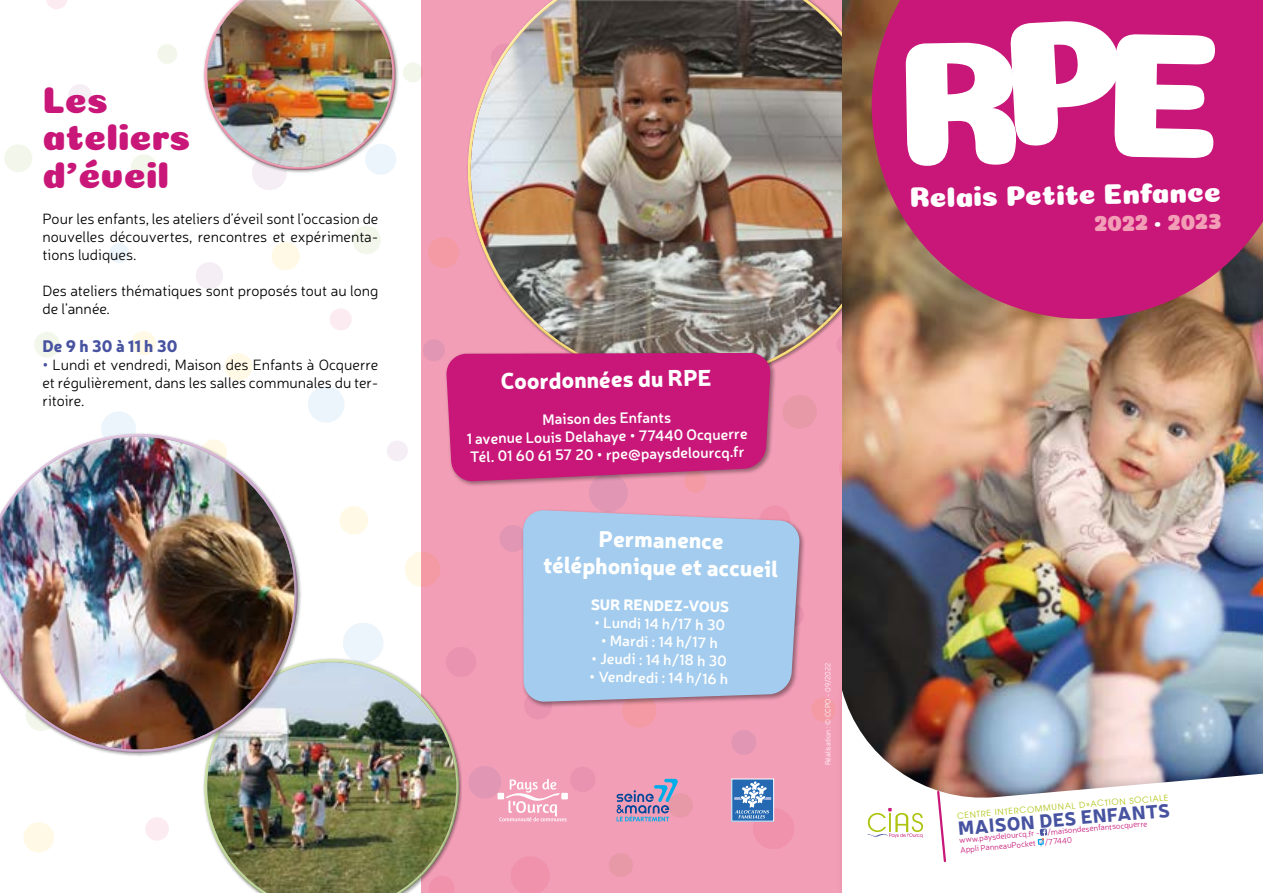
<style>
.page{position:relative;width:1263px;height:893px;background:#fff}
.page>*{position:absolute;margin:0;border:0;box-sizing:border-box;transform-origin:0 0}
.t1{font:37.5px/37.5px "Coiny";color:#c81778}
.t2{font:28.5px "Coiny";color:#fff}
.t3{font:900 22.5px/27px "Neris";color:#fff;text-align:center}
.t4{font:22.5px "Coiny";color:#f39eb7}
.t5{font:900 18.75px "Neris";color:#4753a0}
.t6{font:900 16.5px "Neris";letter-spacing:.1em;color:#4753a0}
.t7{font:300 15px/18px "Neris";color:#000;text-align:justify}
.t8{font:600 15px/18px "Neris";color:#fff;text-align:center}
.t9{font:900 15px "Neris";color:#fff}
.t10{font:300 8.25px/9.9px "Neris";color:#c81778}
.t11{font:8.25px "Avant Garde";color:#afc410}
.t12{font:300 7.5px "Neris";color:#fff}
.s1{font-weight:600;color:#4753a0}
.s2{color:#fff}
</style>
<div class="page">
<svg style="left:46px;top:0;width:21px;height:9px"></svg>
<svg style="left:330px;top:308px;width:22px;height:22px"></svg>
<svg style="left:145px;top:817px;width:24px;height:24px"></svg>
<svg style="left:339px;top:506px;width:29px;height:29px"></svg>
<svg style="left:132px;top:331px;width:24px;height:24px"></svg>
<svg style="left:225px;top:353px;width:27px;height:27px"></svg>
<svg style="left:271px;top:242px;width:29px;height:28px"></svg>
<svg style="left:23px;top:822px;width:31px;height:31px"></svg>
<svg style="left:405px;top:552px;width:16px;height:35px"></svg>
<svg style="left:343px;top:623px;width:40px;height:33px"></svg>
<svg style="left:308px;top:386px;width:36px;height:37px"></svg>
<svg style="left:109px;top:243px;width:20px;height:20px"></svg>
<svg style="left:101px;top:411px;width:35px;height:35px"></svg>
<svg style="left:352px;top:226px;width:29px;height:28px"></svg>
<svg style="left:4px;top:144px;width:28px;height:28px"></svg>
<svg style="left:131px;top:154px;width:26px;height:27px"></svg>
<div style="left:157px;top:44px;width:20px;height:20px;background:#f3f7eb;border-radius:50%"></div>
<svg style="left:34px;top:332px;width:26px;height:26px"></svg>
<svg style="left:387px;top:441px;width:21px;height:20px"></svg>
<svg style="left:68px;top:84px;width:24px;height:24px"></svg>
<svg style="left:196px;top:262px;width:27px;height:27px"></svg>
<div style="left:421px;top:0;width:421px;height:893px;background:#f39eb7"></div>
<div style="left:471px;top:0;width:425px;height:384px;background:#000;opacity:.5"></div>
<img style="left:842px;top:0;width:421px;height:680px">
<svg style="left:846px;top:0;width:417px;height:345px;background:#ab4963"></svg>
<div style="left:836px;top:680px;width:427px;height:213px;background:#000;opacity:.15"></div>
<img style="left:842px;top:690px;width:421px;height:203px">
<svg style="left:933px;top:789px;width:31px;height:74px"></svg>
<svg style="left:867px;top:808px;width:56px;height:30px"></svg>
<svg style="left:423px;top:236px;width:395px;height:272px"></svg>
<div style="left:521px;top:508px;width:284px;height:200px;background:#000;opacity:.4"></div>
<svg style="left:523px;top:510px;width:277px;height:192px;background:#a6c7e8"></svg>
<svg style="left:468px;top:766px;width:127px;height:55px"></svg>
<div style="left:201px;top:656px;width:256px;height:237px;background:#fff;opacity:.5"></div>
<div style="left:207px;top:662px;width:255px;height:231px;background:#000;opacity:.5"></div>
<svg style="left:252px;top:62px;width:171px;height:128px"></svg>
<div style="left:201px;top:0;width:192px;height:167px;background:#fff;opacity:.5"></div>
<div style="left:207px;top:0;width:191px;height:171px;background:#000;opacity:.5"></div>
<div style="left:0;top:436px;width:301px;height:318px;background:#000;opacity:.5"></div>
<svg style="left:906px;top:15px;width:349px;height:232px"></svg>
<div style="left:732px;top:779px;width:42px;height:42px;background:#2569b2"></div>
<div style="left:731px;top:779px;width:43px;height:42px;border:1px solid #fff"></div>
<svg style="left:734px;top:781px;width:60px;height:68px"></svg>
<svg style="left:617px;top:779px;width:76px;height:42px"></svg>
<svg style="left:1022px;top:795px;width:34px;height:52px"></svg>
<h1 class="t1" style="left:43px;top:81px;width:150px">Les ateliers d’éveil</h1>
<p class="t7" style="left:43px;top:209px;width:337px">Pour les enfants, les ateliers d’éveil sont l’occasion de nouvelles découvertes, rencontres et expérimenta&shy;tions ludiques.</p>
<p class="t7" style="left:43px;top:281px;width:337px">Des ateliers thématiques sont proposés tout au long de l’année.</p>
<p class="t6" style="left:43px;top:334px;width:137px">De 9h30 à 11h30</p>
<p class="t7" style="left:43px;top:355px;width:337px"><span class="s1">•</span> Lundi et vendredi, Maison des Enfants à Ocquerre et régulièrement, dans les salles communales du ter&shy;ritoire.</p>
<h3 class="t3" style="left:500px;top:366px;width:212px;rotate:-1deg">Coordonnées du RPE</h3>
<p class="t8" style="left:466px;top:411px;width:282px;rotate:-1deg">Maison des Enfants<br>1 avenue Louis Delahaye • 77440 Ocquerre<br>Tél. 01 60 61 57 20 • rpe@paysdelourcq.fr</p>
<h3 class="t3" style="left:544px;top:523px;width:237px;rotate:1deg">Permanence téléphonique et accueil</h3>
<p class="t9" style="left:591px;top:593px;width:140px;rotate:1deg">SUR RENDEZ-VOUS</p>
<p class="t8" style="left:594px;top:613px;width:132px;rotate:1deg">• Lundi 14 h/17 h 30</p>
<p class="t8" style="left:601px;top:631px;width:118px;rotate:1deg">• Mardi : 14 h/17 h</p>
<p class="t8" style="left:591px;top:649px;width:137px;rotate:1deg">• Jeudi : 14 h/18 h 30</p>
<p class="t8" style="left:589px;top:667px;width:140px;rotate:1deg">• Vendredi : 14 h/16 h</p>
<p class="t12" style="left:823px;top:765px;width:105px;rotate:-90deg">Réalisation : © CCPO - 09/2022</p>
<h2 class="t2" style="left:909px;top:181px;width:313px;rotate:-1deg">Relais Petite Enfance</h2>
<h3 class="t4" style="left:1094px;top:210px;width:129px;rotate:-1deg">2022 <span class="s2">•</span> 2023</h3>
<p class="t11" style="left:957px;top:811px;width:213px;rotate:-5deg">CENTRE INTERCOMMUNAL D»ACTION SOCIALE</p>
<p class="t5" style="left:957px;top:815px;width:214px;rotate:-5deg">MAISON DES ENFANTS</p>
<p class="t10" style="left:959px;top:835px;width:190px;rotate:-5deg">www.paysdelourcq.fr - /maisondesenfantsocquerre<br>Appli PanneauPocket /77440</p>
</div>
